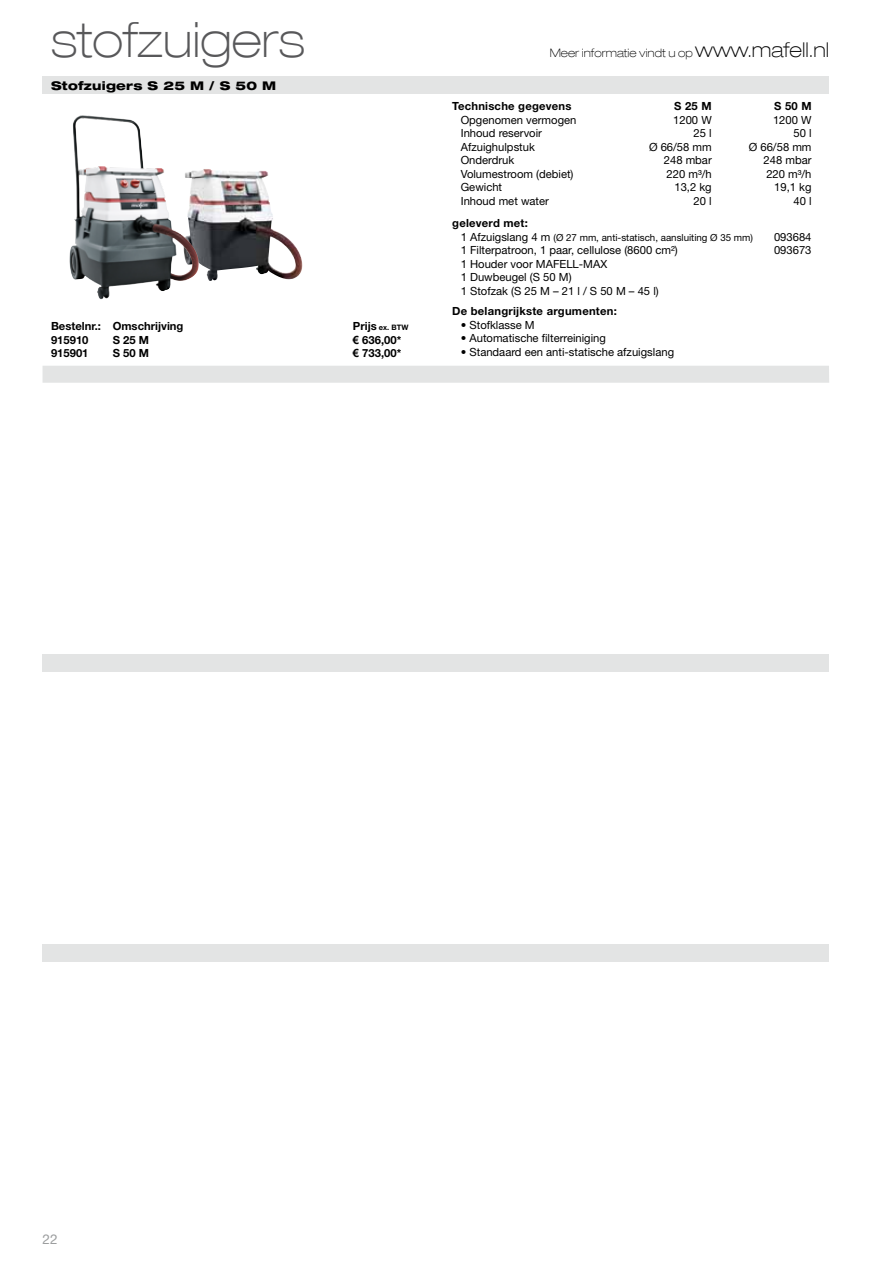
<style>
.page{position:relative;width:893px;height:1263px;background:#fff}
.page>*{position:absolute;margin:0;border:0;box-sizing:border-box;transform-origin:0 0}
.t1{font:100 expanded 48.6px "Helvetica Neue LT Com";color:#58585a}
.t2{font:13.5px "Helvetica Neue";color:#9c9e9f}
.t3{font:800 expanded 12px "Helvetica Neue";letter-spacing:.02em;color:#000}
.t4{font:100 expanded 11.7px "Helvetica Neue LT Com";color:#000}
.t5{font:11.25px/13.5px "Helvetica Neue";color:#000}
.t6{font:700 11.25px "Helvetica Neue";letter-spacing:.02em;color:#000}
.t7{font:700 11.25px "Helvetica Neue";color:#000}
.t8{font:9.75px "Helvetica Neue";color:#000}
.t9{font:700 7.5px "Helvetica Neue";color:#000}
.s1{font-size:11.25px}
.s2{font-family:"Arial"}
.s3{font-size:20.4px}
</style>
<div class="page">
<div style="left:43px;top:366px;width:786px;height:17px;background:#e3e4e4"></div>
<div style="left:43px;top:655px;width:786px;height:17px;background:#e3e4e4"></div>
<div style="left:43px;top:77px;width:786px;height:17px;background:#e3e4e4"></div>
<div style="left:43px;top:944px;width:786px;height:17px;background:#e3e4e4"></div>
<img style="left:199px;top:169px;width:103px;height:112px">
<img style="left:69px;top:115px;width:130px;height:184px">
<h1 class="t1" style="left:51px;top:10px;width:255px">stofzuigers</h1>
<p class="t3" style="left:51px;top:78px;width:227px">Stofzuigers S 25 M / S 50 M</p>
<p class="t7" style="left:51px;top:319px;width:134px">Bestelnr.: Omschrijving</p>
<p class="t9" style="left:353px;top:323px;width:57px"><span class="s1">Prijs</span> ex. BTW</p>
<p class="t6" style="left:51px;top:333px;width:39px">915910</p>
<p class="t6" style="left:113px;top:333px;width:38px">S 25 M</p>
<p class="t6" style="left:353px;top:333px;width:50px"><span class="s2">€</span> 636,00*</p>
<p class="t6" style="left:51px;top:346px;width:39px">915901</p>
<p class="t6" style="left:113px;top:346px;width:38px">S 50 M</p>
<p class="t6" style="left:353px;top:346px;width:50px"><span class="s2">€</span> 733,00*</p>
<p class="t4" style="left:550px;top:46px;width:281px">Meer informatie vindt u op <span class="s3">www.mafell.nl</span></p>
<p class="t6" style="left:452px;top:99px;width:121px">Technische gegevens</p>
<p class="t6" style="left:674px;top:99px;width:39px">S 25 M</p>
<p class="t6" style="left:774px;top:99px;width:39px">S 50 M</p>
<p class="t5" style="left:461px;top:113px;width:117px">Opgenomen vermogen</p>
<p class="t5" style="left:673px;top:113px;width:40px">1200 W</p>
<p class="t5" style="left:773px;top:113px;width:40px">1200 W</p>
<p class="t5" style="left:461px;top:126px;width:83px">Inhoud reservoir</p>
<p class="t5" style="left:694px;top:126px;width:20px">25 l</p>
<p class="t5" style="left:793px;top:126px;width:20px">50 l</p>
<p class="t5" style="left:461px;top:140px;width:76px">Afzuighulpstuk</p>
<p class="t5" style="left:649px;top:140px;width:64px">Ø 66/58 mm</p>
<p class="t5" style="left:749px;top:140px;width:64px">Ø 66/58 mm</p>
<p class="t5" style="left:461px;top:153px;width:55px">Onderdruk</p>
<p class="t5" style="left:664px;top:153px;width:49px">248 mbar</p>
<p class="t5" style="left:764px;top:153px;width:49px">248 mbar</p>
<p class="t5" style="left:461px;top:167px;width:114px">Volumestroom (debiet)</p>
<p class="t5" style="left:666px;top:167px;width:47px">220 m³/h</p>
<p class="t5" style="left:766px;top:167px;width:47px">220 m³/h</p>
<p class="t5" style="left:461px;top:180px;width:43px">Gewicht</p>
<p class="t5" style="left:674px;top:180px;width:39px">13,2 kg</p>
<p class="t5" style="left:774px;top:180px;width:39px">19,1 kg</p>
<p class="t5" style="left:461px;top:194px;width:90px">Inhoud met water</p>
<p class="t5" style="left:694px;top:194px;width:20px">20 l</p>
<p class="t5" style="left:793px;top:194px;width:20px">40 l</p>
<p class="t6" style="left:452px;top:216px;width:77px">geleverd met:</p>
<p class="t8" style="left:461px;top:231px;width:294px"><span class="s1">1 Afzuigslang 4 m</span> (Ø 27 mm, anti-statisch, aansluiting Ø 35 mm)</p>
<p class="t5" style="left:774px;top:230px;width:39px">093684</p>
<p class="t5" style="left:461px;top:243px;width:218px">1 Filterpatroon, 1 paar, cellulose (8600 cm²)</p>
<p class="t5" style="left:774px;top:243px;width:39px">093673</p>
<p class="t5" style="left:461px;top:257px;width:199px">1 Houder voor MAFELL-MAX<br>1 Duwbeugel (S 50 M)<br>1 Stofzak (S 25 M – 21 l / S 50 M – 45 l)</p>
<p class="t6" style="left:452px;top:304px;width:166px">De belangrijkste argumenten:</p>
<p class="t5" style="left:461px;top:318px;width:75px">• Stofklasse M</p>
<p class="t5" style="left:461px;top:331px;width:147px">• Automatische filterreiniging</p>
<p class="t5" style="left:461px;top:345px;width:215px">• Standaard een anti-statische afzuigslang</p>
<p class="t2" style="left:43px;top:1231px;width:17px">22</p>
</div>
